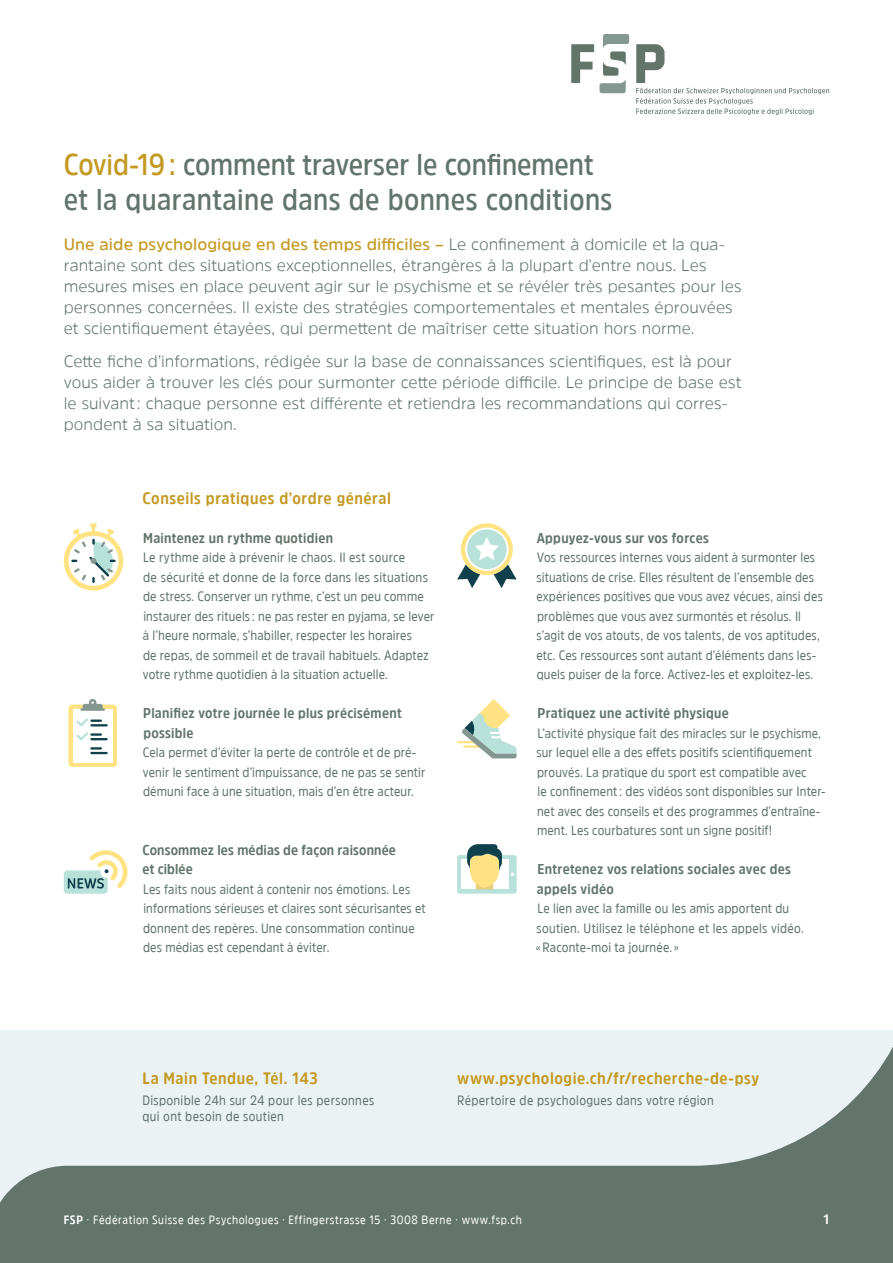
<style>
.page{position:relative;width:893px;height:1263px;background:#fff}
.page>*{position:absolute;margin:0;border:0;box-sizing:border-box;transform-origin:0 0}
.t1{font:600 30px/34.5px "Amsi Pro Narw";letter-spacing:.01em;color:#62746c}
.t2{font:300 16.5px/21px "Amsi Pro";color:#62746c}
.t3{font:700 16.5px "Amsi Pro Narw";letter-spacing:.035em;color:#c49a24}
.t4{font:700 14.25px/19.5px "Amsi Pro Narw";letter-spacing:.02em;color:#62746c}
.t5{font:13.5px/19.5px "Amsi Pro Narw";letter-spacing:.01em;color:#62746c}
.t6{font:700 13.5px "Amsi Pro Narw";color:#fff}
.t7{font:12px "Amsi Pro Narw";letter-spacing:.045em;color:#fff}
.s1{color:#c49a24}
.s2{font-weight:600;color:#c49a24}
.s3{font-weight:700}
</style>
<div class="page">
<svg style="left:0;top:1030px;width:893px;height:233px;background:#adb9b7"></svg>
<div style="left:68px;top:704px;width:49px;height:63px;background:#ffe382;border-radius:4px"></div>
<div style="left:73px;top:709px;width:40px;height:53px;background:#fff"></div>
<svg style="left:76px;top:718px;width:32px;height:8px"></svg>
<svg style="left:90px;top:747px;width:18px;height:7px"></svg>
<svg style="left:76px;top:732px;width:32px;height:8px"></svg>
<svg style="left:83px;top:699px;width:20px;height:9px"></svg>
<hr style="left:80px;top:708px;width:25px;height:3px;background:#849790">
<div style="left:457px;top:855px;width:60px;height:39px;background:#b8e1da;border-radius:3px"></div>
<div style="left:461px;top:859px;width:47px;height:30px;background:#fff"></div>
<svg style="left:467px;top:844px;width:35px;height:45px"></svg>
<svg style="left:461px;top:523px;width:52px;height:52px"></svg>
<svg style="left:457px;top:528px;width:60px;height:60px"></svg>
<div style="left:64px;top:870px;width:44px;height:24px;background:#b8e1da;border-radius:4px"></div>
<svg style="left:68px;top:850px;width:60px;height:38px"></svg>
<div style="left:64px;top:531px;width:59px;height:60px;background:#ffe382;border-radius:50%"></div>
<svg style="left:69px;top:536px;width:50px;height:50px"></svg>
<svg style="left:71px;top:523px;width:45px;height:60px"></svg>
<hr style="left:457px;top:741px;width:24px;height:2px;background:#ffe382">
<svg style="left:462px;top:699px;width:55px;height:59px"></svg>
<svg style="left:571px;top:34px;width:58px;height:59px"></svg>
<svg style="left:636px;top:44px;width:193px;height:71px"></svg>
<h1 class="t1" style="left:64px;top:147px;width:550px"><span class="s1">Covid-19:</span> comment traverser le confinement et la quarantaine dans de bonnes conditions</h1>
<p class="t2" style="left:64px;top:234px;width:679px"><span class="s2">Une aide psychologique en des temps difficiles –</span> Le confinement à domicile et la qua&shy;rantaine sont des situations exceptionnelles, étrangères à la plupart d’entre nous. Les mesures mises en place peuvent agir sur le psychisme et se révéler très pesantes pour les personnes concernées. Il existe des stratégies comportementales et mentales éprouvées et scientifiquement étayées, qui permettent de maîtriser cette situation hors norme.</p>
<p class="t2" style="left:64px;top:351px;width:679px">Cette fiche d’informations, rédigée sur la base de connaissances scientifiques, est là pour vous aider à trouver les clés pour surmonter cette période difficile. Le principe de base est le suivant: chaque personne est différente et retiendra les recommandations qui corres&shy;pondent à sa situation.</p>
<p class="t3" style="left:142px;top:487px;width:250px">Conseils pratiques d’ordre général</p>
<p class="t4" style="left:143px;top:528px;width:191px">Maintenez un rythme quotidien</p>
<p class="t5" style="left:143px;top:547px;width:293px">Le rythme aide à prévenir le chaos. Il est source<br>de sécurité et donne de la force dans les situations de stress. Conserver un rythme, c’est un peu comme instaurer des rituels: ne pas rester en pyjama, se lever à l’heure normale, s’habiller, respecter les horaires<br>de repas, de sommeil et de travail habituels. Adaptez votre rythme quotidien à la situation actuelle.</p>
<p class="t4" style="left:143px;top:703px;width:260px">Planifiez votre journée le plus précisément possible</p>
<p class="t5" style="left:143px;top:742px;width:284px">Cela permet d’éviter la perte de contrôle et de pré&shy;venir le sentiment d’impuissance, de ne pas se sentir démuni face à une situation, mais d’en être acteur.</p>
<p class="t4" style="left:142px;top:840px;width:255px">Consommez les médias de façon raisonnée et ciblée</p>
<p class="t5" style="left:143px;top:879px;width:284px">Les faits nous aident à contenir nos émotions. Les informations sérieuses et claires sont sécurisantes et donnent des repères. Une consommation continue des médias est cependant à éviter.</p>
<p class="t4" style="left:537px;top:528px;width:174px">Appuyez-vous sur vos forces</p>
<p class="t5" style="left:536px;top:547px;width:288px">Vos ressources internes vous aident à surmonter les situations de crise. Elles résultent de l’ensemble des expériences positives que vous avez vécues, ainsi des problèmes que vous avez surmontés et résolus. Il s’agit de vos atouts, de vos talents, de vos aptitudes, etc. Ces ressources sont autant d’éléments dans les&shy;quels puiser de la force. Activez-les et exploitez-les.</p>
<p class="t4" style="left:538px;top:703px;width:193px">Pratiquez une activité physique</p>
<p class="t5" style="left:536px;top:723px;width:291px">L’activité physique fait des miracles sur le psychisme, sur lequel elle a des effets positifs scientifiquement prouvés. La pratique du sport est compatible avec<br>le confinement: des vidéos sont disponibles sur Inter&shy;net avec des conseils et des programmes d’entraîne&shy;ment. Les courbatures sont un signe positif!</p>
<p class="t4" style="left:537px;top:859px;width:256px">Entretenez vos relations sociales avec des appels vidéo</p>
<p class="t5" style="left:536px;top:898px;width:270px">Le lien avec la famille ou les amis apportent du soutien. Utilisez le téléphone et les appels vidéo. «Raconte-moi ta journée.»</p>
<p class="t3" style="left:142px;top:1067px;width:177px">La Main Tendue, Tél. 143</p>
<p class="t5" style="left:142px;top:1091px;width:233px;line-height:16.5px">Disponible 24h sur 24 pour les personnes qui ont besoin de soutien</p>
<p class="t3" style="left:457px;top:1067px;width:304px">www.psychologie.ch/fr/recherche-de-psy</p>
<p class="t5" style="left:457px;top:1090px;width:258px">Répertoire de psychologues dans votre région</p>
<p class="t7" style="left:64px;top:1211px;width:460px"><span class="s3">FSP</span> · Fédération Suisse des Psychologues · Effingerstrasse 15 · 3008 Berne · www.fsp.ch</p>
<p class="t6" style="left:823px;top:1209px;width:7px">1</p>
</div>
